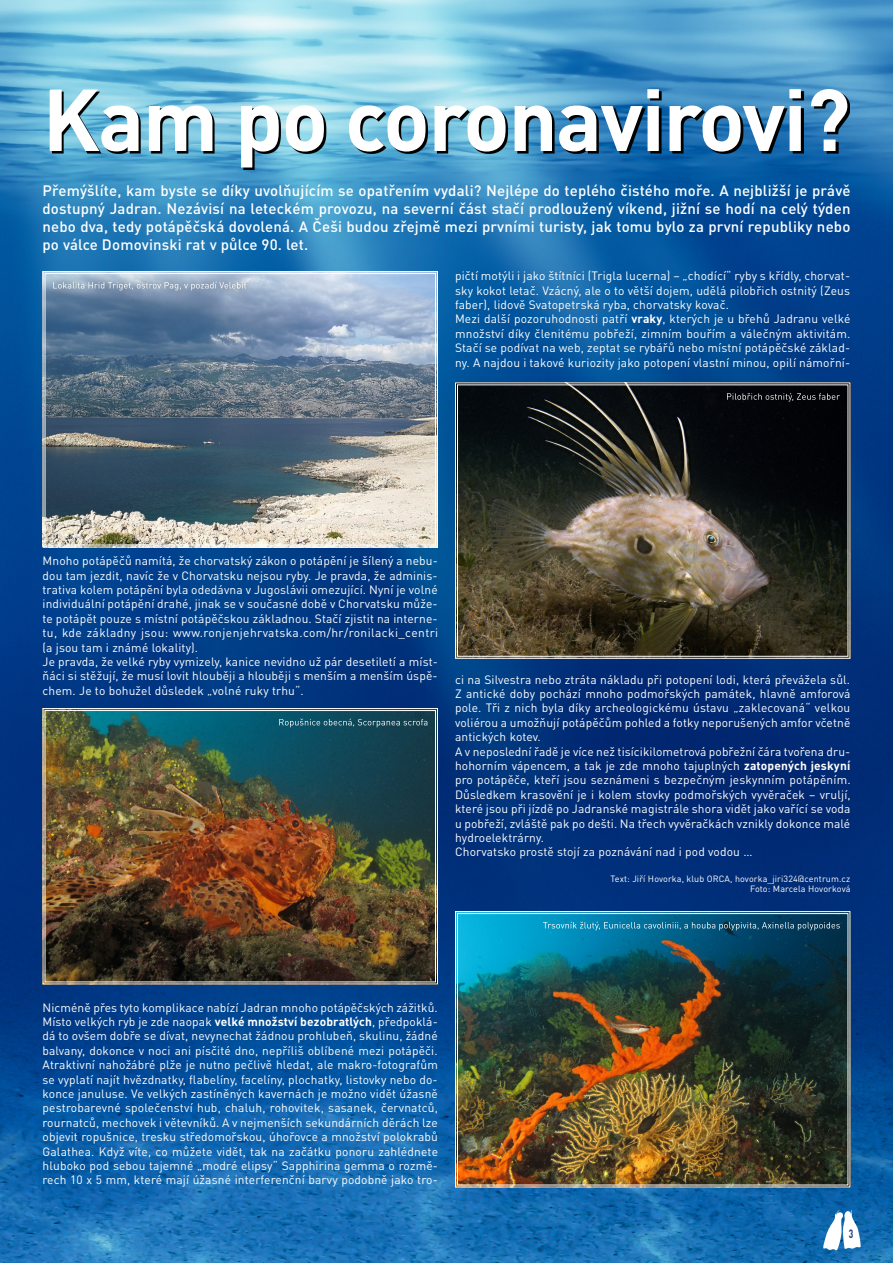
<style>
.page{position:relative;width:893px;height:1263px;background:#fff}
.page>*{position:absolute;margin:0;border:0;box-sizing:border-box;transform-origin:0 0}
.t1{font:700 86.4px "DIN Pro";letter-spacing:-.02em;color:#fff}
.t2{font:500 15px/18px "DIN Pro";letter-spacing:.01em;color:#fff;text-align:justify}
.t3{font:12px/14.4px "DIN Pro Regular 2";letter-spacing:.01em;color:#fff}
.t4{font:700 12px "DIN Pro";color:#283583;scale:.7 1}
.t5{font:9px/10.8px "DIN Pro Regular 2";letter-spacing:.01em;color:#fff;text-align:right}
.s1{font-family:"DIN Pro";font-weight:700}
</style>
<div class="page">
<img style="left:0;top:0;width:893px;height:1263px">
<svg style="left:823px;top:1209px;width:38px;height:41px"></svg>
<svg style="left:52px;top:91px;width:798px;height:79px;background:#3c728f"></svg>
<img style="left:42px;top:271px;width:396px;height:277px">
<div style="left:45px;top:273px;width:391px;height:272px;border:1px solid #fff"></div>
<img style="left:42px;top:707px;width:396px;height:278px">
<div style="left:45px;top:710px;width:391px;height:272px;border:1px solid #fff"></div>
<img style="left:454px;top:382px;width:397px;height:277px">
<div style="left:457px;top:384px;width:391px;height:273px;border:1px solid #fff"></div>
<img style="left:454px;top:910px;width:397px;height:278px">
<div style="left:457px;top:913px;width:391px;height:272px;border:1px solid #fff"></div>
<div style="left:44px;top:273px;width:211px;height:26px;background:#000;opacity:.65"></div>
<svg style="left:53px;top:282px;width:193px;height:8px;background:#a3b3c5"></svg>
<svg style="left:727px;top:393px;width:113px;height:9px"></svg>
<svg style="left:279px;top:719px;width:148px;height:8px"></svg>
<svg style="left:543px;top:922px;width:297px;height:8px;background:#2c7a9a"></svg>
<h1 class="t1" style="left:43px;top:63px;width:809px">Kam po coronavirovi?</h1>
<p class="t2" style="left:43px;top:182px;width:809px">Přemýšlíte, kam byste se díky uvolňujícím se opatřením vydali? Nejlépe do teplého čistého moře. A nejbližší je právě dostupný Jadran. Nezávisí na leteckém provozu, na severní část stačí prodloužený víkend, jižní se hodí na celý týden nebo dva, tedy potápěčská dovolená. A Češi budou zřejmě mezi prvními turisty, jak tomu bylo za první republiky nebo po válce Domovinski rat v půlce 90. let.</p>
<p class="t3" style="left:455px;top:268px;width:397px">pičtí motýli i jako štítníci (Trigla lucerna) – „chodící“ ryby s křídly, chorvat&shy;sky kokot letač. Vzácný, ale o to větší dojem, udělá pilobřich ostnitý (Zeus faber), lidově Svatopetrská ryba, chorvatsky kovač.<br>Mezi další pozoruhodnosti patří <span class="s1">vraky</span>, kterých je u břehů Jadranu velké množství díky členitému pobřeží, zimním bouřím a válečným aktivitám.<br>Stačí se podívat na web, zeptat se rybářů nebo místní potápěčské základ&shy;ny. A najdou i takové kuriozity jako potopení vlastní minou, opilí námořní-</p>
<p class="t3" style="left:43px;top:553px;width:397px">Mnoho potápěčů namítá, že chorvatský zákon o potápění je šílený a nebu&shy;dou tam jezdit, navíc že v Chorvatsku nejsou ryby. Je pravda, že adminis&shy;trativa kolem potápění byla odedávna v Jugoslávii omezující. Nyní je volné individuální potápění drahé, jinak se v současné době v Chorvatsku může&shy;te potápět pouze s místní potápěčskou základnou. Stačí zjistit na interne&shy;tu, kde základny jsou: www.ronjenjehrvatska.com/hr/ronilacki_centri (a jsou tam i známé lokality).<br>Je pravda, že velké ryby vymizely, kanice nevidno už pár desetiletí a míst&shy;ňáci si stěžují, že musí lovit hlouběji a hlouběji s menším a menším úspě&shy;chem. Je to bohužel důsledek „volné ruky trhu“.</p>
<p class="t3" style="left:455px;top:672px;width:397px">ci na Silvestra nebo ztráta nákladu při potopení lodi, která převážela sůl.<br>Z antické doby pochází mnoho podmořských památek, hlavně amforová pole. Tři z nich byla díky archeologickému ústavu „zaklecovaná“ velkou voliérou a umožňují potápěčům pohled a fotky neporušených amfor včetně antických kotev.<br>A v neposlední řadě je více než tisícikilometrová pobřežní čára tvořena dru&shy;hohorním vápencem, a tak je zde mnoho tajuplných <span class="s1">zatopených jeskyní </span>pro potápěče, kteří jsou seznámeni s bezpečným jeskynním potápěním.<br>Důsledkem krasovění je i kolem stovky podmořských vyvěraček – vruljí, které jsou při jízdě po Jadranské magistrále shora vidět jako vařící se voda u pobřeží, zvláště pak po dešti. Na třech vyvěračkách vznikly dokonce malé hydroelektrárny.<br>Chorvatsko prostě stojí za poznávání nad i pod vodou …</p>
<p class="t5" style="left:611px;top:873px;width:241px">Text: Jiří Hovorka, klub ORCA, hovorka_jiri324@centrum.cz<br>Foto: Marcela Hovorková</p>
<p class="t3" style="left:43px;top:1000px;width:397px;text-align:justify">Nicméně přes tyto komplikace nabízí Jadran mnoho potápěčských zážitků.<br>Místo velkých ryb je zde naopak <span class="s1">velké množství bezobratlých</span>, předpoklá&shy;dá to ovšem dobře se dívat, nevynechat žádnou prohlubeň, skulinu, žádné balvany, dokonce v noci ani písčité dno, nepříliš oblíbené mezi potápěči.<br>Atraktivní nahožábré plže je nutno pečlivě hledat, ale makro-fotografům se vyplatí najít hvězdnatky, flabelíny, facelíny, plochatky, listovky nebo do&shy;konce januluse. Ve velkých zastíněných kavernách je možno vidět úžasně pestrobarevné společenství hub, chaluh, rohovitek, sasanek, červnatců, rournatců, mechovek i větevníků. A v nejmenších sekundárních děrách lze objevit ropušnice, tresku středomořskou, úhořovce a množství polokrabů Galathea. Když víte, co můžete vidět, tak na začátku ponoru zahlédnete hluboko pod sebou tajemné „modré elipsy“ Sapphirina gemma o rozmě&shy;rech 10 x 5 mm, které mají úžasné interferenční barvy podobně jako tro-</p>
<p class="t4" style="left:849px;top:1225px;width:8px">3</p>
</div>
